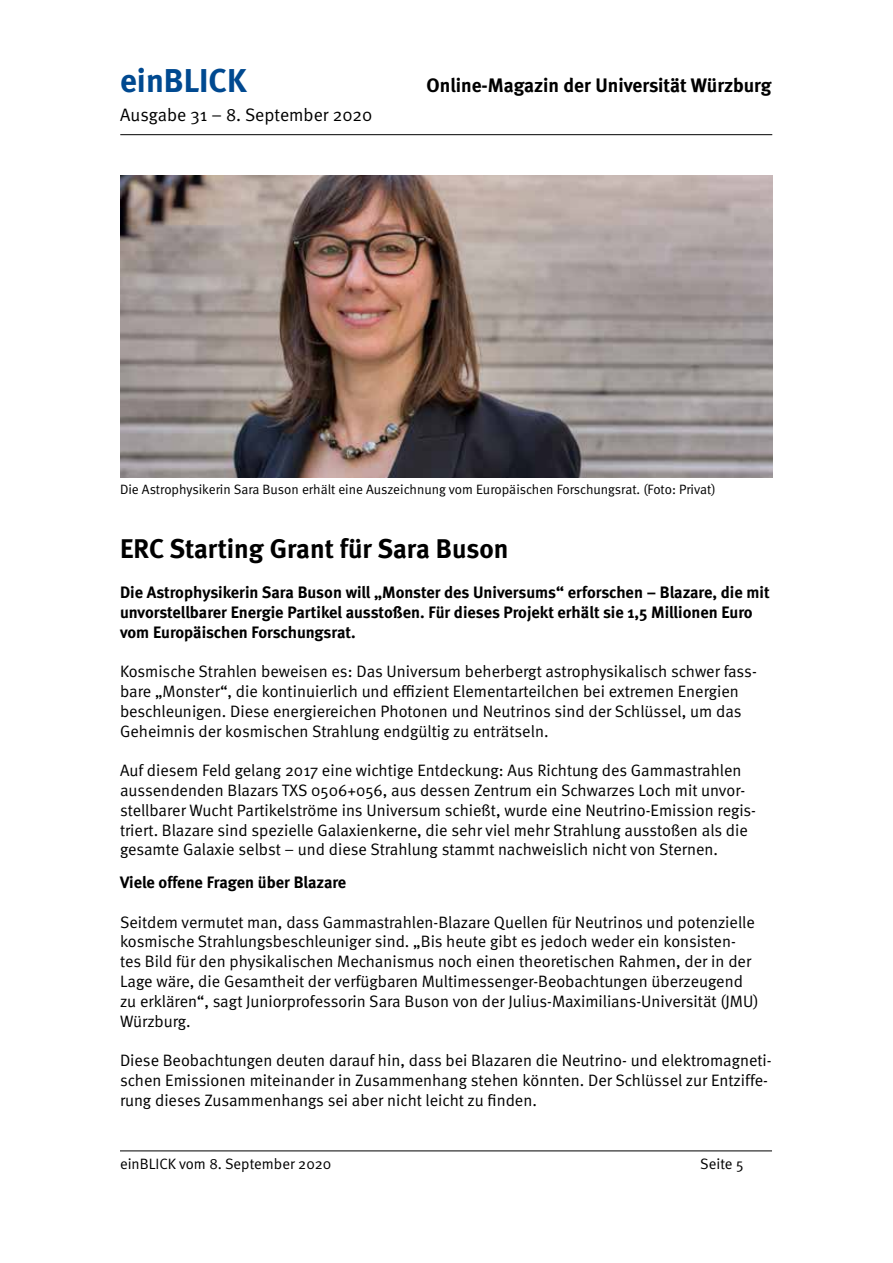
<style>
.page{position:relative;width:893px;height:1263px;background:#fff}
.page>*{position:absolute;margin:0;border:0;box-sizing:border-box;transform-origin:0 0}
.t1{font:700 33px "Meta";color:#004990}
.t2{font:700 27px "Meta";color:#000}
.t3{font:700 19.5px "Meta";color:#000}
.t4{font:18px "Meta Normal";color:#000}
.t5{font:16.5px/19.8px "Meta Normal";color:#000}
.t6{font:700 16.5px/19.8px "Meta";color:#000}
.t7{font:15px "Meta Normal";color:#000}
.t8{font:13.5px "Meta Normal";color:#000}
</style>
<div class="page">
<hr style="left:120px;top:134px;width:652px;height:1px;background:#000">
<hr style="left:120px;top:1150px;width:652px;height:1px;background:#000">
<img style="left:120px;top:175px;width:653px;height:302px">
<h1 class="t1" style="left:120px;top:61px;width:128px">einBLICK</h1>
<p class="t3" style="left:427px;top:74px;width:346px">Online-Magazin der Universität Würzburg</p>
<p class="t4" style="left:120px;top:105px;width:254px">Ausgabe 31 – 8. September 2020</p>
<p class="t8" style="left:120px;top:482px;width:597px">Die Astrophysikerin Sara Buson erhält eine Auszeichnung vom Europäischen Forschungsrat. (Foto: Privat)</p>
<h2 class="t2" style="left:120px;top:533px;width:390px">ERC Starting Grant für Sara Buson</h2>
<p class="t6" style="left:120px;top:582px;width:651px">Die Astrophysikerin Sara Buson will „Monster des Universums“ erforschen – Blazare, die mit unvorstellbarer Energie Partikel ausstoßen. Für dieses Projekt erhält sie 1,5 Millionen Euro vom Europäischen Forschungsrat.</p>
<p class="t5" style="left:120px;top:661px;width:638px">Kosmische Strahlen beweisen es: Das Universum beherbergt astrophysikalisch schwer fass&shy;bare „Monster“, die kontinuierlich und effizient Elementarteilchen bei extremen Energien beschleunigen. Diese energiereichen Photonen und Neutrinos sind der Schlüssel, um das Geheimnis der kosmischen Strahlung endgültig zu enträtseln.</p>
<p class="t5" style="left:120px;top:760px;width:638px">Auf diesem Feld gelang 2017 eine wichtige Entdeckung: Aus Richtung des Gammastrahlen aussendenden Blazars TXS 0506+056, aus dessen Zentrum ein Schwarzes Loch mit unvor&shy;stellbarer Wucht Partikelströme ins Universum schießt, wurde eine Neutrino-Emission regis&shy;triert. Blazare sind spezielle Galaxienkerne, die sehr viel mehr Strahlung ausstoßen als die gesamte Galaxie selbst – und diese Strahlung stammt nachweislich nicht von Sternen.</p>
<p class="t6" style="left:120px;top:872px;width:228px">Viele offene Fragen über Blazare</p>
<p class="t5" style="left:120px;top:912px;width:640px">Seitdem vermutet man, dass Gammastrahlen-Blazare Quellen für Neutrinos und potenzielle kosmische Strahlungsbeschleuniger sind. „Bis heute gibt es jedoch weder ein konsisten&shy;tes Bild für den physikalischen Mechanismus noch einen theoretischen Rahmen, der in der Lage wäre, die Gesamtheit der verfügbaren Multimessenger-Beobachtungen überzeugend zu erklären“, sagt Juniorprofessorin Sara Buson von der Julius-Maximilians-Universität (JMU)<br>Würzburg.</p>
<p class="t5" style="left:120px;top:1050px;width:653px">Diese Beobachtungen deuten darauf hin, dass bei Blazaren die Neutrino- und elektromagneti&shy;schen Emissionen miteinander in Zusammenhang stehen könnten. Der Schlüssel zur Entziffe&shy;rung dieses Zusammenhangs sei aber nicht leicht zu finden.</p>
<p class="t7" style="left:120px;top:1155px;width:213px">einBLICK vom 8. September 2020</p>
<p class="t7" style="left:700px;top:1155px;width:45px">Seite 5</p>
</div>
